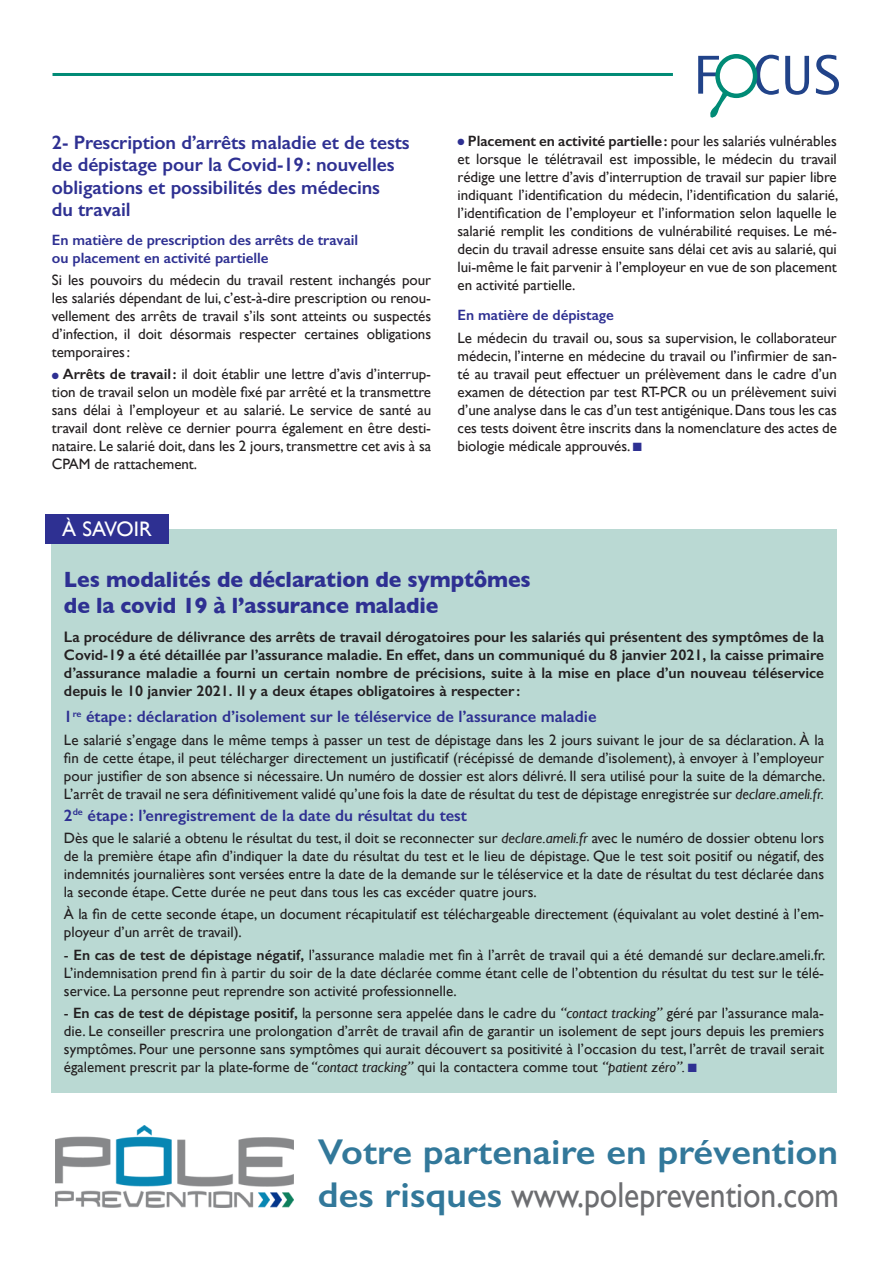
<style>
.page{position:relative;width:893px;height:1263px;background:#fff}
.page>*{position:absolute;margin:0;border:0;box-sizing:border-box;transform-origin:0 0}
.t1{font:600 36px/43.2px "Gill Sans";color:#32789a;scale:1.06 1}
.t2{font:700 22.5px/26.2px "Gill Sans";letter-spacing:-.005em;color:#2e3092;scale:.94 1}
.t3{font:21px "Gill Sans";letter-spacing:.005em;color:#fff}
.t4{font:600 19.5px/22.5px "Gill Sans";letter-spacing:-.005em;color:#2e3092}
.t5{font:600 16.5px "Gill Sans";color:#2e3092}
.t6{font:600 15.3px/18px "Gill Sans";color:#231f20;text-align:justify}
.t7{font:15px/18px "Gill Sans";color:#231f20;text-align:justify}
.t8{font:600 15px/18px "Gill Sans";letter-spacing:-.005em;color:#2e3092}
.s1{color:#2e3092}
.s2{font-weight:600}
.s3{font-style:italic}
.s4{font-weight:400;color:#6c6d70}
</style>
<div class="page">
<hr style="left:53px;top:73px;width:620px;height:3px;background:#008b76">
<div style="left:715px;top:54px;width:42px;height:44px;border:4px solid #008b76;border-radius:50%"></div>
<svg style="left:698px;top:55px;width:141px;height:63px"></svg>
<div style="left:51px;top:529px;width:786px;height:564px;background:#bad9d3"></div>
<div style="left:45px;top:514px;width:124px;height:30px;background:#2e3092"></div>
<img style="left:55px;top:1125px;width:238px;height:82px">
<p class="t4" style="left:52px;top:131px;width:359px">2- Prescription d’arrêts maladie et de tests de dépistage pour la Covid-19: nouvelles obligations et possibilités des médecins<br>du travail</p>
<p class="t8" style="left:52px;top:231px;width:308px">En matière de prescription des arrêts de travail ou placement en activité partielle</p>
<p class="t7" style="left:52px;top:271px;width:381px">Si les pouvoirs du médecin du travail restent inchangés pour les salariés dépendant de lui, c’est-à-dire prescription ou renou&shy;vellement des arrêts de travail s’ils sont atteints ou suspectés d’infection, il doit désormais respecter certaines obligations temporaires:</p>
<p class="t7" style="left:52px;top:365px;width:381px"><span class="s1">●</span> <span class="s2">Arrêts de travail:</span> il doit établir une lettre d’avis d’interrup&shy;tion de travail selon un modèle fixé par arrêté et la transmettre sans délai à l’employeur et au salarié. Le service de santé au travail dont relève ce dernier pourra également en être desti&shy;nataire. Le salarié doit, dans les 2 jours, transmettre cet avis à sa CPAM de rattachement.</p>
<p class="t3" style="left:62px;top:517px;width:91px">À SAVOIR</p>
<p class="t7" style="left:458px;top:131px;width:382px"><span class="s1">●</span> <span class="s2">Placement en activité partielle:</span> pour les salariés vulnérables et lorsque le télétravail est impossible, le médecin du travail rédige une lettre d’avis d’interruption de travail sur papier libre indiquant l’identification du médecin, l’identification du salarié, l’identification de l’employeur et l’information selon laquelle le salarié remplit les conditions de vulnérabilité requises. Le mé&shy;decin du travail adresse ensuite sans délai cet avis au salarié, qui lui-même le fait parvenir à l’employeur en vue de son placement en activité partielle.</p>
<p class="t8" style="left:458px;top:306px;width:158px">En matière de dépistage</p>
<p class="t7" style="left:458px;top:328px;width:381px">Le médecin du travail ou, sous sa supervision, le collaborateur médecin, l’interne en médecine du travail ou l’infirmier de san&shy;té au travail peut effectuer un prélèvement dans le cadre d’un examen de détection par test RT-PCR ou un prélèvement suivi d’une analyse dans le cas d’un test antigénique. Dans tous les cas ces tests doivent être inscrits dans la nomenclature des actes de biologie médicale approuvés. <span class="s1">■</span></p>
<p class="t2" style="left:64px;top:566px;width:498px">Les modalités de déclaration de symptômes de la covid 19 à l’assurance maladie</p>
<p class="t6" style="left:64px;top:627px;width:762px">La procédure de délivrance des arrêts de travail dérogatoires pour les salariés qui présentent des symptômes de la Covid-19 a été détaillée par l’assurance maladie. En effet, dans un communiqué du 8 janvier 2021, la caisse primaire d’assurance maladie a fourni un certain nombre de précisions, suite à la mise en place d’un nouveau téléservice depuis le 10 janvier 2021. Il y a deux étapes obligatoires à respecter :</p>
<p class="t5" style="left:64px;top:707px;width:534px">1<sup>re</sup> étape: déclaration d’isolement sur le téléservice de l’assurance maladie</p>
<p class="t7" style="left:64px;top:730px;width:763px">Le salarié s’engage dans le même temps à passer un test de dépistage dans les 2 jours suivant le jour de sa déclaration. À la fin de cette étape, il peut télécharger directement un justificatif (récépissé de demande d’isolement), à envoyer à l’employeur pour justifier de son absence si nécessaire. Un numéro de dossier est alors délivré. Il sera utilisé pour la suite de la démarche.<br>L’arrêt de travail ne sera définitivement validé qu’une fois la date de résultat du test de dépistage enregistrée sur <span class="s3">declare.ameli.fr.</span></p>
<p class="t5" style="left:64px;top:805px;width:405px">2<sup>de</sup> étape: l’enregistrement de la date du résultat du test</p>
<p class="t7" style="left:64px;top:829px;width:762px">Dès que le salarié a obtenu le résultat du test, il doit se reconnecter sur <span class="s3">declare.ameli.fr</span> avec le numéro de dossier obtenu lors de la première étape afin d’indiquer la date du résultat du test et le lieu de dépistage. Que le test soit positif ou négatif, des indemnités journalières sont versées entre la date de la demande sur le téléservice et la date de résultat du test déclarée dans la seconde étape. Cette durée ne peut dans tous les cas excéder quatre jours.</p>
<p class="t7" style="left:64px;top:905px;width:762px">À la fin de cette seconde étape, un document récapitulatif est téléchargeable directement (équivalant au volet destiné à l’em&shy;ployeur d’un arrêt de travail).</p>
<p class="t7" style="left:64px;top:945px;width:763px">- <span class="s2">En cas de test de dépistage négatif,</span> l’assurance maladie met fin à l’arrêt de travail qui a été demandé sur declare.ameli.fr.<br>L’indemnisation prend fin à partir du soir de la date déclarée comme étant celle de l’obtention du résultat du test sur le télé&shy;service. La personne peut reprendre son activité professionnelle.</p>
<p class="t7" style="left:64px;top:1003px;width:762px">- <span class="s2">En cas de test de dépistage positif,</span> la personne sera appelée dans le cadre du <span class="s3">“contact tracking”</span> géré par l’assurance mala&shy;die. Le conseiller prescrira une prolongation d’arrêt de travail afin de garantir un isolement de sept jours depuis les premiers symptômes. Pour une personne sans symptômes qui aurait découvert sa positivité à l’occasion du test, l’arrêt de travail serait également prescrit par la plate-forme de <span class="s3">“contact tracking”</span> qui la contactera comme tout <span class="s3">“patient zéro”.</span> <span class="s1">■</span></p>
<p class="t1" style="left:318px;top:1130px;width:493px">Votre partenaire en prévention des risques <span class="s4">www.poleprevention.com</span></p>
</div>
